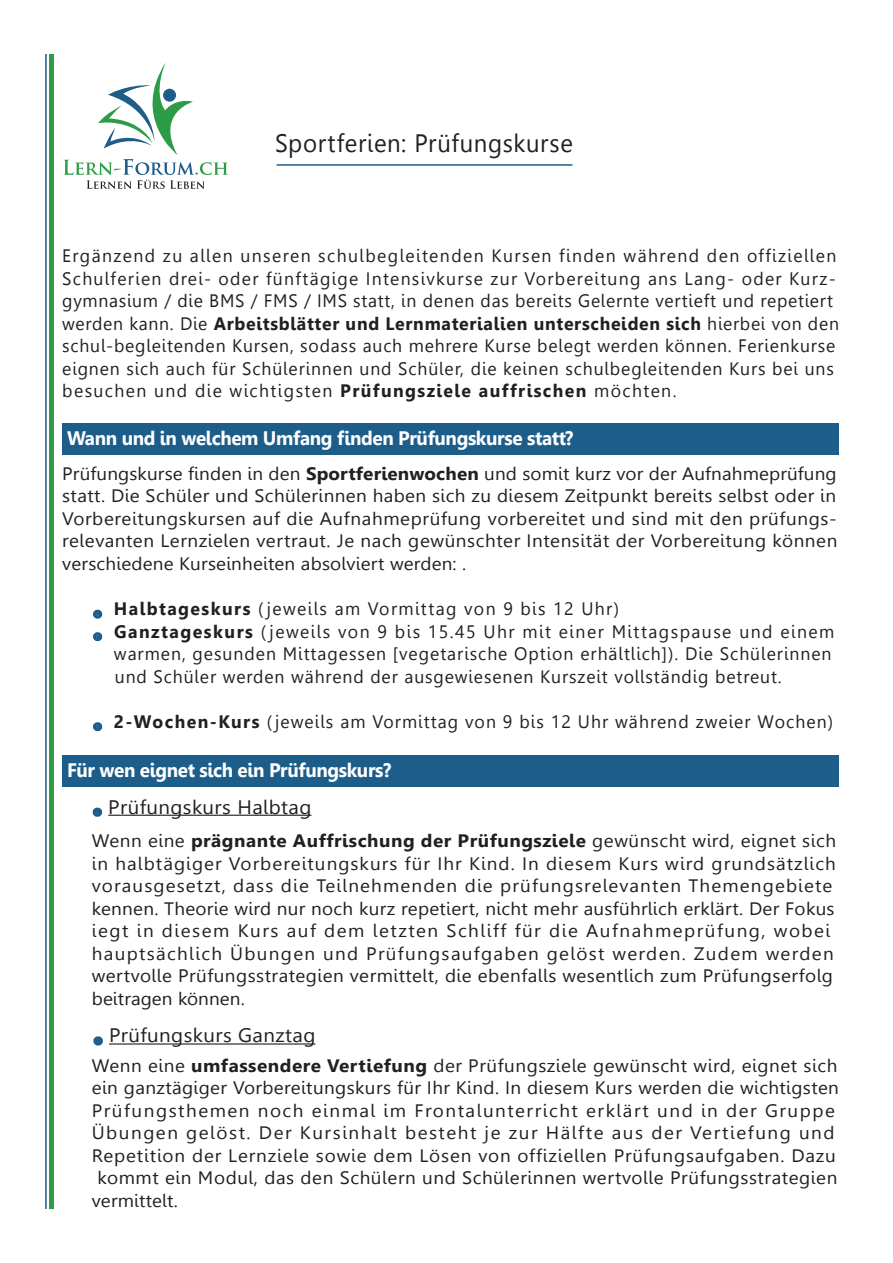
<style>
.page{position:relative;width:893px;height:1263px;background:#fff}
.page>*{position:absolute;margin:0;border:0;box-sizing:border-box;transform-origin:0 0}
.t1{font:25.2px "Leelawadee";letter-spacing:.03em;color:#231f20;scale:.95 1}
.t2{font:700 19.5px "Leelawadee";letter-spacing:-.02em;color:#fff}
.t3{font:19.5px "Leelawadee";letter-spacing:.02em;color:#231f20;scale:1.05 1}
.t4{font:18px/22.5px "Leelawadee";letter-spacing:.05em;color:#231f20;text-align:justify;scale:1.05 1}
.t5{font:18px/22.5px "Leelawadee";letter-spacing:.05em;color:#231f20}
.t6{font:18px "Leelawadee";letter-spacing:.03em;color:#231f20;scale:1.05 1}
.t7{font:18px "Leelawadee";letter-spacing:.08em;color:#231f20;scale:1.05 1}
.t8{font:18px "Leelawadee";letter-spacing:.02em;color:#231f20;scale:1.05 1}
.t9{font:18px "Leelawadee";letter-spacing:.085em;color:#231f20}
.t10{font:18px "Leelawadee";letter-spacing:.08em;color:#231f20}
.t11{font:18px "Leelawadee";letter-spacing:.01em;color:#231f20;scale:1.05 1}
.s1{font-weight:700}
.s2{font-weight:700;color:#1d5d8a}
</style>
<div class="page">
<div style="left:49px;top:54px;width:5px;height:1155px;background:#329b47"></div>
<hr style="left:45px;top:54px;width:2px;height:1155px;background:#1c5c8a">
<svg style="left:63px;top:62px;width:165px;height:127px"></svg>
<div style="left:62px;top:424px;width:777px;height:31px;background:#1d5d8a"></div>
<div style="left:62px;top:755px;width:777px;height:32px;background:#1d5d8a"></div>
<hr style="left:277px;top:164px;width:295px;height:2px;background:#1d5d8a">
<hr style="left:108px;top:815px;width:203px;height:1px;background:#231f20">
<hr style="left:109px;top:1043px;width:206px;height:1px;background:#231f20">
<h1 class="t1" style="left:275px;top:129px;width:315px">Sportferien: Prüfungskurse</h1>
<p class="t5" style="left:62px;top:245px;width:778px">Ergänzend zu allen unseren schulbegleitenden Kursen finden während den offiziellen Schulferien drei- oder fünftägige Intensivkurse zur Vorbereitung ans Lang- oder Kurz&shy;gymnasium / die BMS / FMS / IMS statt, in denen das bereits Gelernte vertieft und repetiert werden kann. Die <span class="s1">Arbeitsblätter und Lernmaterialien unterscheiden sich</span> hierbei von den schul-begleitenden Kursen, sodass auch mehrere Kurse belegt werden können. Ferienkurse eignen sich auch für Schülerinnen und Schüler, die keinen schulbegleitenden Kurs bei uns besuchen und die wichtigsten <span class="s1">Prüfungsziele auffrischen</span> möchten.</p>
<p class="t2" style="left:67px;top:427px;width:508px">Wann und in welchem Umfang finden Prüfungskurse statt?</p>
<p class="t4" style="left:62px;top:462px;width:740px">Prüfungskurse finden in den <span class="s1">Sportferienwochen</span> und somit kurz vor der Aufnahmeprüfung statt. Die Schüler und Schülerinnen haben sich zu diesem Zeitpunkt bereits selbst oder in Vorbereitungskursen auf die Aufnahmeprüfung vorbereitet und sind mit den prüfungs&shy;relevanten Lernzielen vertraut. Je nach gewünschter Intensität der Vorbereitung können verschiedene Kurseinheiten absolviert werden: .</p>
<p class="t10" style="left:95px;top:599px;width:525px"><span class="s2">.</span> <span class="s1">Halbtageskurs</span> ( jeweils am Vormittag von 9 bis 12 Uhr)</p>
<p class="t9" style="left:95px;top:621px;width:741px"><span class="s2">.</span> <span class="s1">Ganztageskurs</span> (jeweils von 9 bis 15.45 Uhr mit einer Mittagspause und einem</p>
<p class="t5" style="left:114px;top:643px;width:719px">warmen, gesunden Mittagessen [vegetarische Option erhältlich]). Die Schülerinnen</p>
<p class="t5" style="left:115px;top:665px;width:668px">und Schüler werden während der ausgewiesenen Kurszeit vollständig betreut.</p>
<p class="t5" style="left:95px;top:710px;width:739px"><span class="s2">.</span> <span class="s1">2-Wochen-Kurs</span> ( jeweils am Vormittag von 9 bis 12 Uhr während zweier Wochen)</p>
<p class="t2" style="left:67px;top:759px;width:326px">Für wen eignet sich ein Prüfungskurs?</p>
<p class="t3" style="left:95px;top:795px;width:208px"><span class="s2">.</span> Prüfungskurs Halbtag</p>
<p class="t4" style="left:92px;top:830px;width:710px;text-align:left">Wenn eine <span class="s1">prägnante Auffrischung der Prüfungsziele</span> gewünscht wird, eignet sich in halbtägiger Vorbereitungskurs für Ihr Kind. In diesem Kurs wird grundsätzlich vorausgesetzt, dass die Teilnehmenden die prüfungsrelevanten Themengebiete kennen. Theorie wird nur noch kurz repetiert, nicht mehr ausführlich erklärt. Der Fokus iegt in diesem Kurs auf dem letzten Schliff für die Aufnahmeprüfung, wobei hauptsächlich Übungen und Prüfungsaufgaben gelöst werden. Zudem werden wertvolle Prüfungsstrategien vermittelt, die ebenfalls wesentlich zum Prüfungserfolg beitragen können.</p>
<p class="t3" style="left:96px;top:1024px;width:211px"><span class="s2">.</span> Prüfungskurs Ganztag</p>
<p class="t6" style="left:92px;top:1055px;width:712px">Wenn eine <span class="s1">umfassendere Vertiefung</span> der Prüfungsziele gewünscht wird, eignet sich</p>
<p class="t8" style="left:92px;top:1078px;width:713px">ein ganztägiger Vorbereitungskurs für Ihr Kind. In diesem Kurs werden die wichtigsten</p>
<p class="t7" style="left:92px;top:1100px;width:709px">Prüfungsthemen noch einmal im Frontalunterricht erklärt und in der Gruppe</p>
<p class="t7" style="left:92px;top:1123px;width:709px">Übungen gelöst. Der Kursinhalt besteht je zur Hälfte aus der Vertiefung und</p>
<p class="t4" style="left:92px;top:1144px;width:710px">Repetition der Lernziele sowie dem Lösen von offiziellen Prüfungsaufgaben. Dazu</p>
<p class="t6" style="left:98px;top:1168px;width:706px">kommt ein Modul, das den Schülern und Schülerinnen wertvolle Prüfungsstrategien</p>
<p class="t11" style="left:92px;top:1190px;width:84px">vermittelt.</p>
</div>
